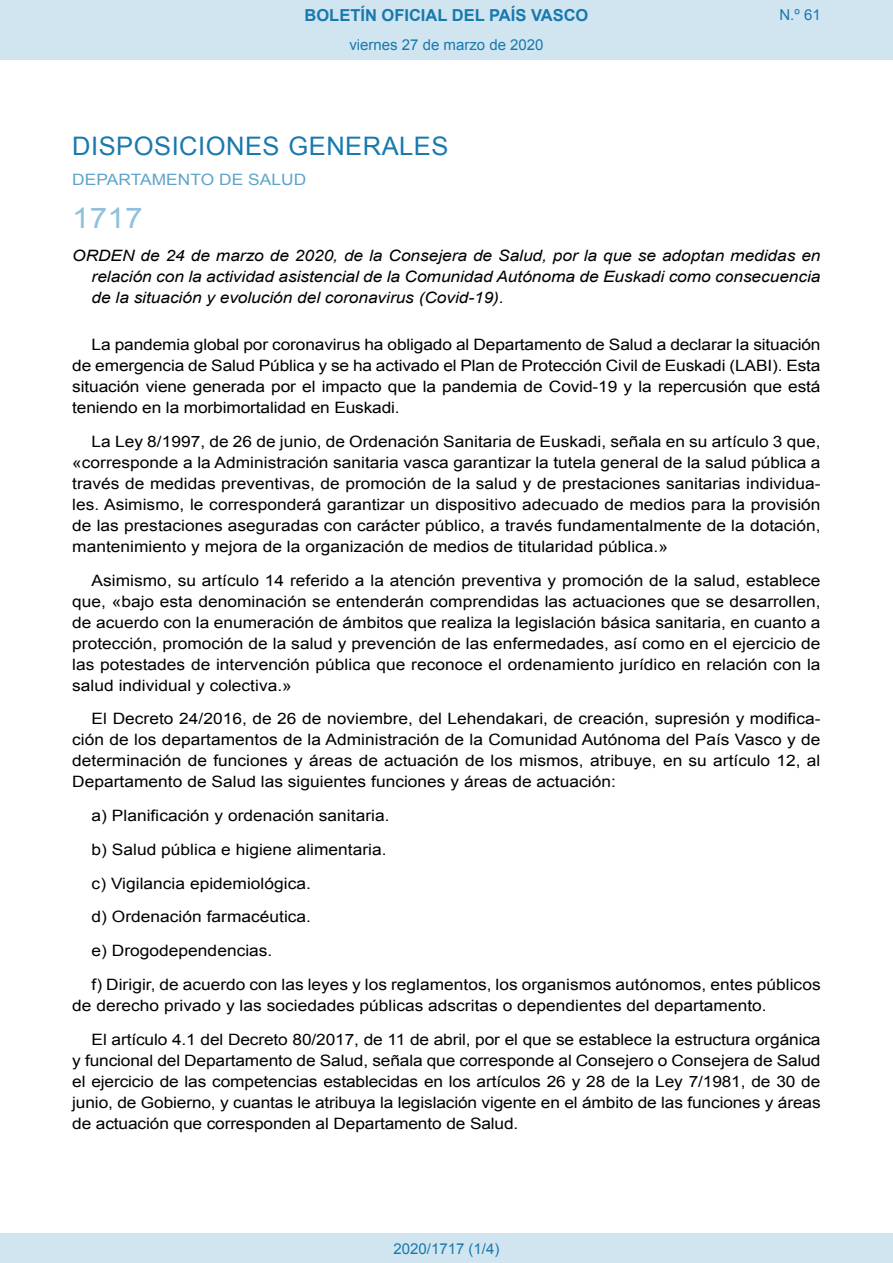
<style>
.page{position:relative;width:893px;height:1263px;background:#fff}
.page>*{position:absolute;margin:0;border:0;box-sizing:border-box;transform-origin:0 0}
.BOPVOrden{font:28.5px "Arial";color:#90c0db;scale:1.11 1}
.BOPVSeccion{font:25.5px "Arial";letter-spacing:.02em;color:#1879ad}
.t1{font:700 16.5px "Arial";color:#1879ad}
.BOPVDetalle{font:15.6px/21px "Arial";color:#000;text-align:justify;scale:1.11 1}
.BOPVTitulo{font:italic 15.6px/21px "Arial";letter-spacing:-.005em;color:#000;text-align:justify;scale:1.11 1}
.BOPVOrganismo{font:15.6px "Arial";letter-spacing:.005em;color:#5ea4ca;scale:1.11 1}
.Paginacion_Centro{font:15px "Arial";color:#1879ad}
</style>
<div class="page">
<div style="left:0;top:0;width:893px;height:60px;background:#d0e5f0"></div>
<div style="left:0;top:1233px;width:893px;height:30px;background:#d0e5f0"></div>
<p class="t1" style="left:305px;top:4px;width:285px">BOLETÍN OFICIAL DEL PAÍS VASCO</p>
<p class="Paginacion_Centro" style="left:349px;top:35px;width:196px">viernes 27 de marzo de 2020</p>
<p class="Paginacion_Centro" style="left:779px;top:5px;width:43px">N.º 61</p>
<p class="BOPVSeccion" style="left:72px;top:129px;width:378px">DISPOSICIONES GENERALES</p>
<p class="BOPVOrganismo" style="left:72px;top:169px;width:212px">DEPARTAMENTO DE SALUD</p>
<p class="BOPVOrden" style="left:72px;top:199px;width:65px">1717</p>
<p class="BOPVTitulo" style="left:92px;top:246px;width:658px;text-indent:-19px">ORDEN de 24 de marzo de 2020, de la Consejera de Salud, por la que se adoptan medidas en relación con la actividad asistencial de la Comunidad Autónoma de Euskadi como consecuencia de la situación y evolución del coronavirus (Covid-19).</p>
<p class="BOPVDetalle" style="left:72px;top:334px;width:676px;text-indent:19px">La pandemia global por coronavirus ha obligado al Departamento de Salud a declarar la situación de emergencia de Salud Pública y se ha activado el Plan de Protección Civil de Euskadi (LABI). Esta situación viene generada por el impacto que la pandemia de Covid-19 y la repercusión que está teniendo en la morbimortalidad en Euskadi.</p>
<p class="BOPVDetalle" style="left:72px;top:431px;width:676px;text-indent:19px">La Ley 8/1997, de 26 de junio, de Ordenación Sanitaria de Euskadi, señala en su artículo 3 que, «corresponde a la Administración sanitaria vasca garantizar la tutela general de la salud pública a través de medidas preventivas, de promoción de la salud y de prestaciones sanitarias individua&shy;les. Asimismo, le corresponderá garantizar un dispositivo adecuado de medios para la provisión de las prestaciones aseguradas con carácter público, a través fundamentalmente de la dotación, mantenimiento y mejora de la organización de medios de titularidad pública.»</p>
<p class="BOPVDetalle" style="left:72px;top:570px;width:676px;text-indent:19px">Asimismo, su artículo 14 referido a la atención preventiva y promoción de la salud, establece que, «bajo esta denominación se entenderán comprendidas las actuaciones que se desarrollen, de acuerdo con la enumeración de ámbitos que realiza la legislación básica sanitaria, en cuanto a protección, promoción de la salud y prevención de las enfermedades, así como en el ejercicio de las potestades de intervención pública que reconoce el ordenamiento jurídico en relación con la salud individual y colectiva.»</p>
<p class="BOPVDetalle" style="left:72px;top:708px;width:676px;text-indent:19px">El Decreto 24/2016, de 26 de noviembre, del Lehendakari, de creación, supresión y modifica&shy;ción de los departamentos de la Administración de la Comunidad Autónoma del País Vasco y de determinación de funciones y áreas de actuación de los mismos, atribuye, en su artículo 12, al Departamento de Salud las siguientes funciones y áreas de actuación:</p>
<p class="BOPVDetalle" style="left:92px;top:805px;width:270px">a) Planificación y ordenación sanitaria.</p>
<p class="BOPVDetalle" style="left:92px;top:839px;width:267px">b) Salud pública e higiene alimentaria.</p>
<p class="BOPVDetalle" style="left:92px;top:873px;width:199px">c) Vigilancia epidemiológica.</p>
<p class="BOPVDetalle" style="left:92px;top:906px;width:199px">d) Ordenación farmacéutica.</p>
<p class="BOPVDetalle" style="left:92px;top:940px;width:164px">e) Drogodependencias.</p>
<p class="BOPVDetalle" style="left:72px;top:974px;width:676px;text-indent:19px">f) Dirigir, de acuerdo con las leyes y los reglamentos, los organismos autónomos, entes públicos de derecho privado y las sociedades públicas adscritas o dependientes del departamento.</p>
<p class="BOPVDetalle" style="left:72px;top:1029px;width:676px;text-indent:19px">El artículo 4.1 del Decreto 80/2017, de 11 de abril, por el que se establece la estructura orgánica y funcional del Departamento de Salud, señala que corresponde al Consejero o Consejera de Salud el ejercicio de las competencias establecidas en los artículos 26 y 28 de la Ley 7/1981, de 30 de junio, de Gobierno, y cuantas le atribuya la legislación vigente en el ámbito de las funciones y áreas de actuación que corresponden al Departamento de Salud.</p>
<p class="Paginacion_Centro" style="left:393px;top:1238px;width:107px">2020/1717 (1/4)</p>
</div>
